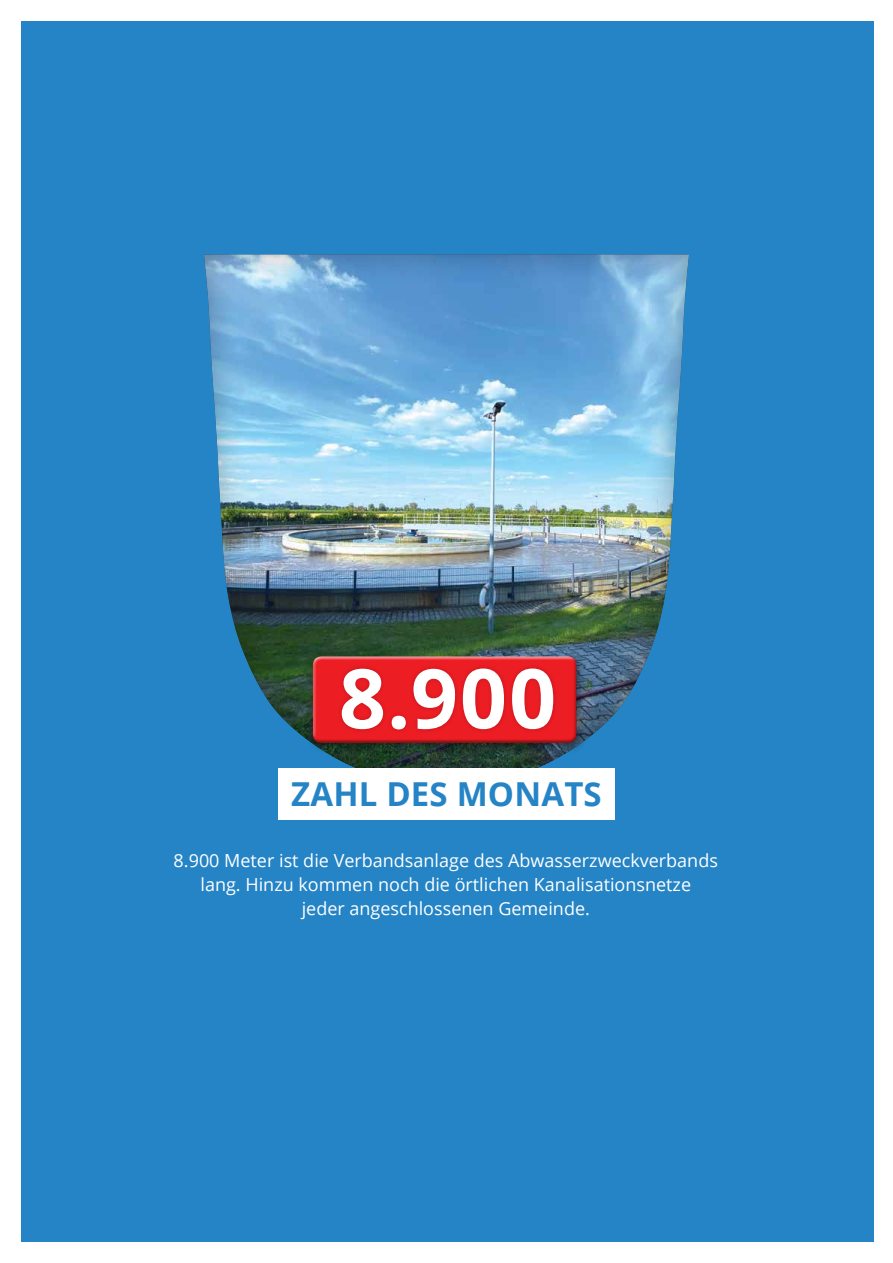
<style>
.page{position:relative;width:893px;height:1263px;background:#fff}
.page>*{position:absolute;margin:0;border:0;box-sizing:border-box;transform-origin:0 0}
.t1{font:700 82.5px "Open Sans";color:#fff}
.t2{font:700 33px "Open Sans";letter-spacing:.005em;color:#2484c6}
.t3{font:18px/24px "Open Sans";color:#fff;text-align:center}
</style>
<div class="page">
<div style="left:21px;top:21px;width:853px;height:1221px;background:#2484c6"></div>
<div style="left:202px;top:253px;width:488px;height:534px;background:#000;opacity:.3"></div>
<div style="left:278px;top:768px;width:337px;height:51px;background:#fff"></div>
<div style="left:308px;top:651px;width:280px;height:103px;background:#000;opacity:.4"></div>
<div style="left:312px;top:654px;width:267px;height:86px;background:#fff;opacity:.75"></div>
<div style="left:312px;top:657px;width:267px;height:87px;background:#000;opacity:.4"></div>
<div style="left:337px;top:664px;width:221px;height:70px;background:#000;opacity:.2"></div>
<h1 class="t1" style="left:339px;top:640px;width:219px">8.900</h1>
<h2 class="t2" style="left:291px;top:771px;width:312px">ZAHL DES MONATS</h2>
<p class="t3" style="left:174px;top:848px;width:546px">8.900 Meter ist die Verbandsanlage des Abwasserzweckverbands lang. Hinzu kommen noch die örtlichen Kanalisationsnetze<br>jeder angeschlossenen Gemeinde.</p>
</div>
